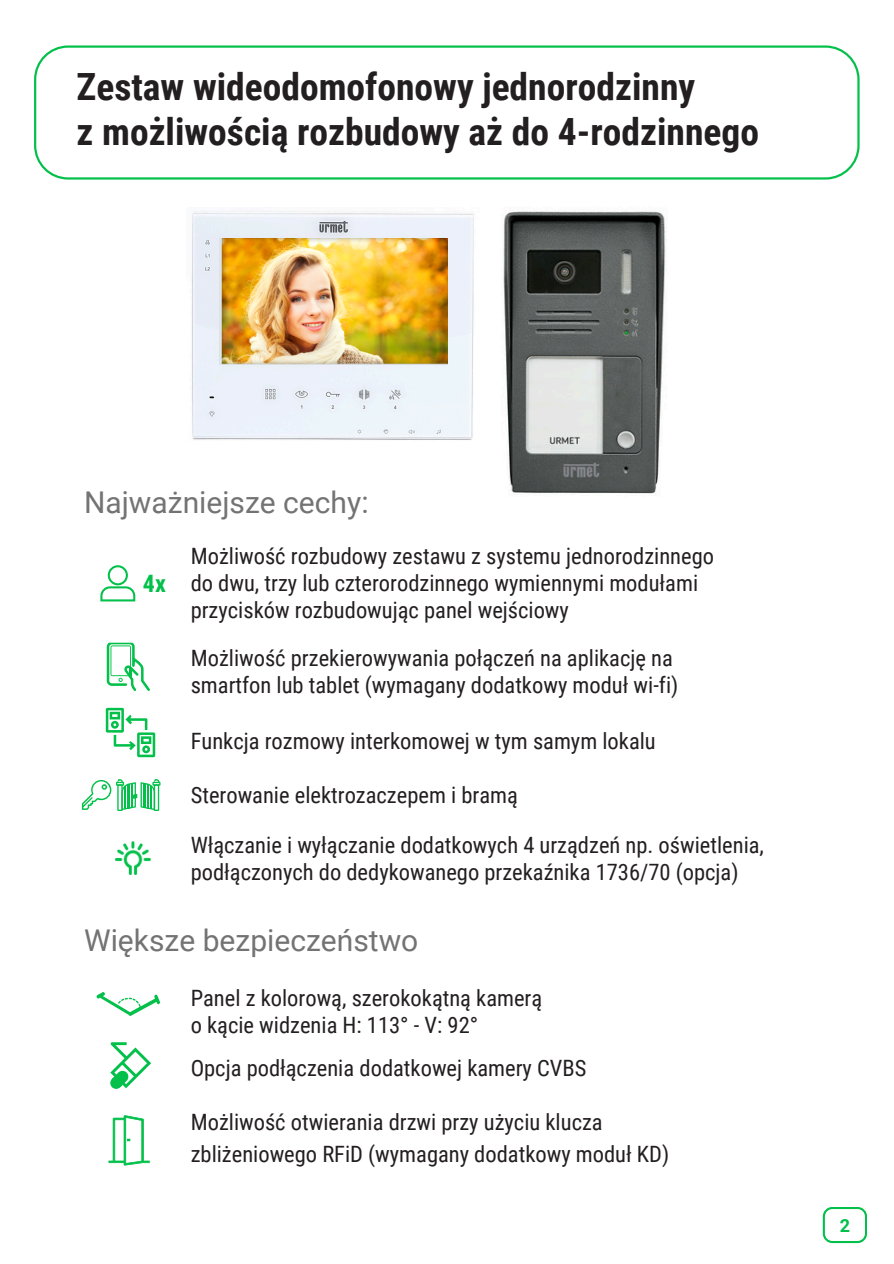
<style>
.page{position:relative;width:894px;height:1264px;background:#fff}
.page>*{position:absolute;margin:0;border:0;box-sizing:border-box;transform-origin:0 0}
.t1{font:700 37.5px/45px "Roboto Condensed";color:#231f20}
.t2{font:30px "Roboto";color:#737373}
.t3{font:700 24px "Roboto Condensed";color:#02c049}
.t4{font:22.5px/27px "Roboto Condensed";color:#231f20}
.t5{font:700 18px "Roboto";color:#02c049}
</style>
<div class="page">
<svg style="left:110px;top:1042px;width:41px;height:46px"></svg>
<svg style="left:108px;top:1115px;width:42px;height:50px"></svg>
<svg style="left:107px;top:642px;width:43px;height:49px"></svg>
<svg style="left:100px;top:565px;width:35px;height:36px"></svg>
<svg style="left:96px;top:991px;width:64px;height:25px"></svg>
<svg style="left:106px;top:707px;width:49px;height:50px"></svg>
<svg style="left:82px;top:779px;width:78px;height:32px"></svg>
<svg style="left:34px;top:45px;width:825px;height:134px"></svg>
<svg style="left:822px;top:1207px;width:44px;height:35px"></svg>
<img style="left:503px;top:211px;width:164px;height:285px">
<img style="left:191px;top:211px;width:283px;height:229px">
<img style="left:219px;top:238px;width:228px;height:126px">
<img style="left:116px;top:842px;width:35px;height:32px">
<h4 class="t1" style="left:76px;top:65px;width:683px">Zestaw wideodomofonowy jednorodzinny<br>z możliwością rozbudowy aż do 4-rodzinnego</h4>
<h4 class="t2" style="left:84px;top:485px;width:286px">Najważniejsze cechy:</h4>
<h4 class="t3" style="left:143px;top:570px;width:24px">4x</h4>
<p class="t4" style="left:191px;top:543px;width:524px">Możliwość rozbudowy zestawu z systemu jednorodzinnego do dwu, trzy lub czterorodzinnego wymiennymi modułami przycisków rozbudowując panel wejściowy</p>
<h4 class="t4" style="left:191px;top:644px;width:489px">Możliwość przekierowywania połączeń na aplikację na smartfon lub tablet (wymagany dodatkowy moduł wi-fi)</h4>
<p class="t4" style="left:191px;top:728px;width:466px">Funkcja rozmowy interkomowej w tym samym lokalu</p>
<p class="t4" style="left:191px;top:781px;width:328px">Sterowanie elektrozaczepem i bramą</p>
<p class="t4" style="left:191px;top:831px;width:574px">Włączanie i wyłączanie dodatkowych 4 urządzeń np. oświetlenia, podłączonych do dedykowanego przekaźnika 1736/70 (opcja)</p>
<h4 class="t2" style="left:84px;top:922px;width:336px">Większe bezpieczeństwo</h4>
<h3 class="t4" style="left:191px;top:984px;width:353px">Panel z kolorową, szerokokątną kamerą o kącie widzenia H: 113° - V: 92°</h3>
<h3 class="t4" style="left:191px;top:1054px;width:397px">Opcja podłączenia dodatkowej kamery CVBS</h3>
<h3 class="t4" style="left:191px;top:1105px;width:480px;line-height:32.7px">Możliwość otwierania drzwi przy użyciu klucza zbliżeniowego RFiD (wymagany dodatkowy moduł KD)</h3>
<h2 class="t5" style="left:839px;top:1214px;width:12px">2</h2>
</div>
